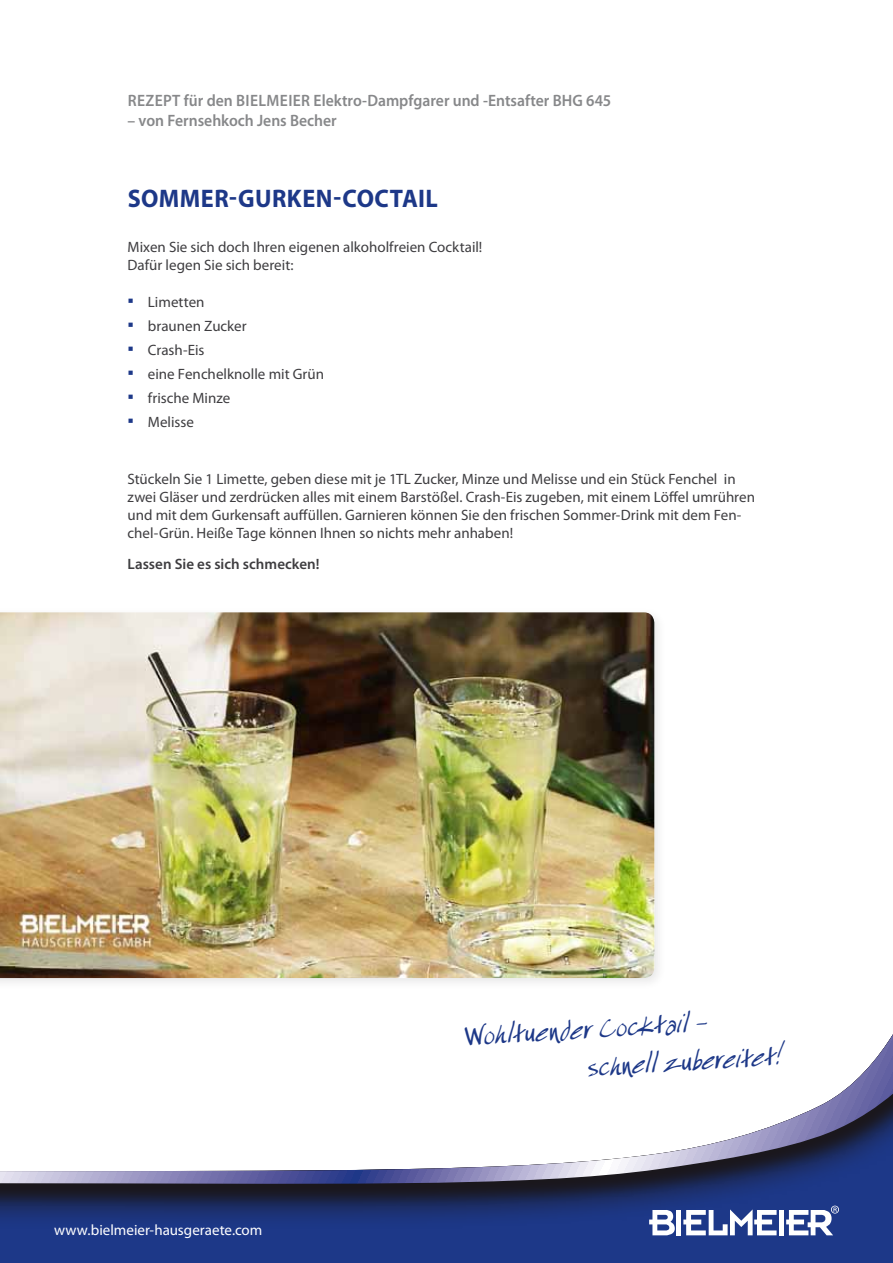
<style>
.page{position:relative;width:893px;height:1263px;background:#fff}
.page>*{position:absolute;margin:0;border:0;box-sizing:border-box;transform-origin:0 0}
.t1{font:35.55px/37.5px "Especial Kay";color:#1d3888}
.t2{font:700 25.5px "Myriad Pro";letter-spacing:.02em;color:#1d3888;scale:.95 1}
.t3{font:600 16.5px "Myriad Pro";color:#87888a;scale:.95 1}
.t4{font:15px/18px "Myriad Pro";color:#3e3d40}
.t5{font:15px "Myriad Pro";color:#fff}
.t6{font:600 15px "Myriad Pro";color:#3e3d40}
.s1{color:#1d3888}
</style>
<div class="page">
<div style="left:0;top:1229px;width:893px;height:34px;background:#1d3888"></div>
<svg style="left:0;top:1206px;width:893px;height:23px;fill:#1c3581"></svg>
<svg style="left:0;top:1188px;width:893px;height:18px"></svg>
<svg style="left:0;top:1034px;width:893px;height:154px"></svg>
<svg style="left:0;top:1170px;width:1px;height:13px"></svg>
<svg style="left:649px;top:1210px;width:26px;height:25px"></svg>
<div style="left:676px;top:1210px;width:5px;height:25px;background:#fff"></div>
<svg style="left:683px;top:1209px;width:94px;height:26px"></svg>
<div style="left:779px;top:1210px;width:5px;height:25px;background:#fff"></div>
<svg style="left:786px;top:1205px;width:53px;height:30px"></svg>
<div style="left:0;top:606px;width:666px;height:384px;background:#1a171c;opacity:.1"></div>
<img style="left:0;top:612px;width:654px;height:366px">
<p class="t3" style="left:128px;top:90px;width:510px">Rezept für den bielmeier Elektro-Dampfgarer und -Entsafter BHG 645</p>
<p class="t3" style="left:128px;top:110px;width:222px">– von Fernsehkoch Jens Becher</p>
<h2 class="t2" style="left:128px;top:182px;width:328px">SOMMER-GURKEN-COCTAIL</h2>
<p class="t4" style="left:128px;top:238px;width:356px">Mixen Sie sich doch Ihren eigenen alkoholfreien Cocktail!<br>Dafür legen Sie sich bereit:</p>
<p class="t4" style="left:128px;top:292px;width:79px"><span class="s1">▪</span> Limetten</p>
<p class="t4" style="left:128px;top:316px;width:121px"><span class="s1">▪</span> braunen Zucker</p>
<p class="t4" style="left:128px;top:340px;width:78px"><span class="s1">▪</span> Crash-Eis</p>
<p class="t4" style="left:128px;top:364px;width:198px"><span class="s1">▪</span> eine Fenchelknolle mit Grün</p>
<p class="t4" style="left:128px;top:388px;width:104px"><span class="s1">▪</span> frische Minze</p>
<p class="t4" style="left:128px;top:412px;width:68px"><span class="s1">▪</span> Melisse</p>
<p class="t4" style="left:128px;top:470px;width:629px">Stückeln Sie 1 Limette, geben diese mit je 1TL Zucker, Minze und Melisse und ein Stück Fenchel in zwei Gläser und zerdrücken alles mit einem Barstößel. Crash-Eis zugeben, mit einem Löffel umrühren und mit dem Gurkensaft auffüllen. Garnieren können Sie den frischen Sommer-Drink mit dem Fen&shy;chel-Grün. Heiße Tage können Ihnen so nichts mehr anhaben!</p>
<p class="t6" style="left:128px;top:554px;width:193px">Lassen Sie es sich schmecken!</p>
<p class="t5" style="left:54px;top:1221px;width:210px">www.bielmeier-hausgeraete.com</p>
<h1 class="t1" style="left:585px;top:1015px;width:200px;text-indent:-120px;rotate:-3deg">Wohltuender Cocktail - schnell zubereitet!</h1>
</div>
